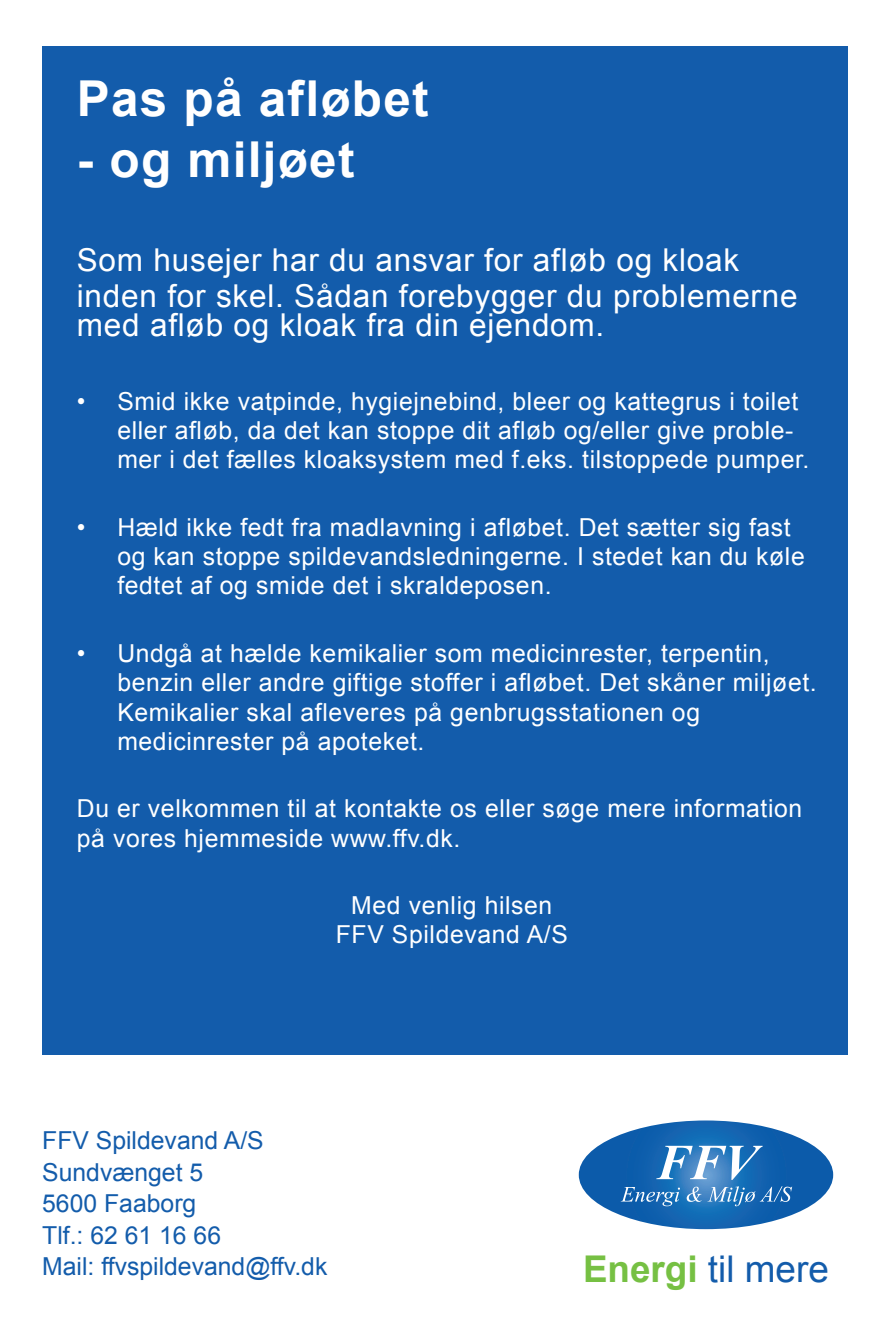
<style>
.page{position:relative;width:893px;height:1340px;background:#fff}
.page>*{position:absolute;margin:0;border:0;box-sizing:border-box;transform-origin:0 0}
.t1{font:700 49.5px "Arial";letter-spacing:.025em;color:#fff}
.t2{font:36.9px "Arial";color:#135cab}
.t3{font:31.5px/29.2px "Arial";letter-spacing:.025em;color:#fff}
.t4{font:24.75px/29.2px "Arial";letter-spacing:.025em;color:#fff}
.Margentekst__rubrik{font:24.75px "Arial";color:#135cab}
.s1{font-weight:700;color:#76c043}
</style>
<div class="page">
<div style="left:42px;top:46px;width:806px;height:1008px;background:#135cab"></div>
<svg style="left:579px;top:1120px;width:254px;height:109px"></svg>
<p class="t1" style="left:77px;top:65px;width:353px">Pas på afløbet</p>
<p class="t1" style="left:77px;top:126px;width:279px">- og miljøet</p>
<p class="t3" style="left:77px;top:246px;width:664px">Som husejer har du ansvar for afløb og kloak</p>
<p class="t3" style="left:77px;top:281px;width:722px">inden for skel. Sådan forebygger du problemerne med afløb og kloak fra din ejendom.</p>
<p class="t4" style="left:117px;top:387px;width:694px;text-indent:-40px">• Smid ikke vatpinde, hygiejnebind, bleer og kattegrus i toilet eller afløb, da det kan stoppe dit afløb og/eller give proble&shy;mer i det fælles kloaksystem med f.eks. tilstoppede pumper.</p>
<p class="t4" style="left:117px;top:513px;width:689px;text-indent:-40px">• Hæld ikke fedt fra madlavning i afløbet. Det sætter sig fast og kan stoppe spildevandsledningerne. I stedet kan du køle fedtet af og smide det i skraldeposen.</p>
<p class="t4" style="left:117px;top:639px;width:701px;text-indent:-40px">• Undgå at hælde kemikalier som medicinrester, terpentin, benzin eller andre giftige stoffer i afløbet. Det skåner miljøet.<br>Kemikalier skal afleveres på genbrugsstationen og medicinrester på apoteket.</p>
<p class="t4" style="left:77px;top:794px;width:727px">Du er velkommen til at kontakte os eller søge mere information på vores hjemmeside www.ffv.dk.</p>
<p class="t4" style="left:336px;top:891px;width:234px;text-align:center">Med venlig hilsen<br>FFV Spildevand A/S</p>
<p class="Margentekst__rubrik" style="left:42px;top:1124px;width:223px">FFV Spildevand A/S</p>
<p class="Margentekst__rubrik" style="left:42px;top:1155px;width:162px">Sundvænget 5</p>
<p class="Margentekst__rubrik" style="left:42px;top:1187px;width:156px">5600 Faaborg</p>
<p class="Margentekst__rubrik" style="left:42px;top:1218px;width:180px">Tlf.: 62 61 16 66</p>
<p class="Margentekst__rubrik" style="left:42px;top:1250px;width:287px">Mail: ffvspildevand@ffv.dk</p>
<p class="t2" style="left:583px;top:1244px;width:247px"><span class="s1">Energi</span> til mere</p>
</div>
